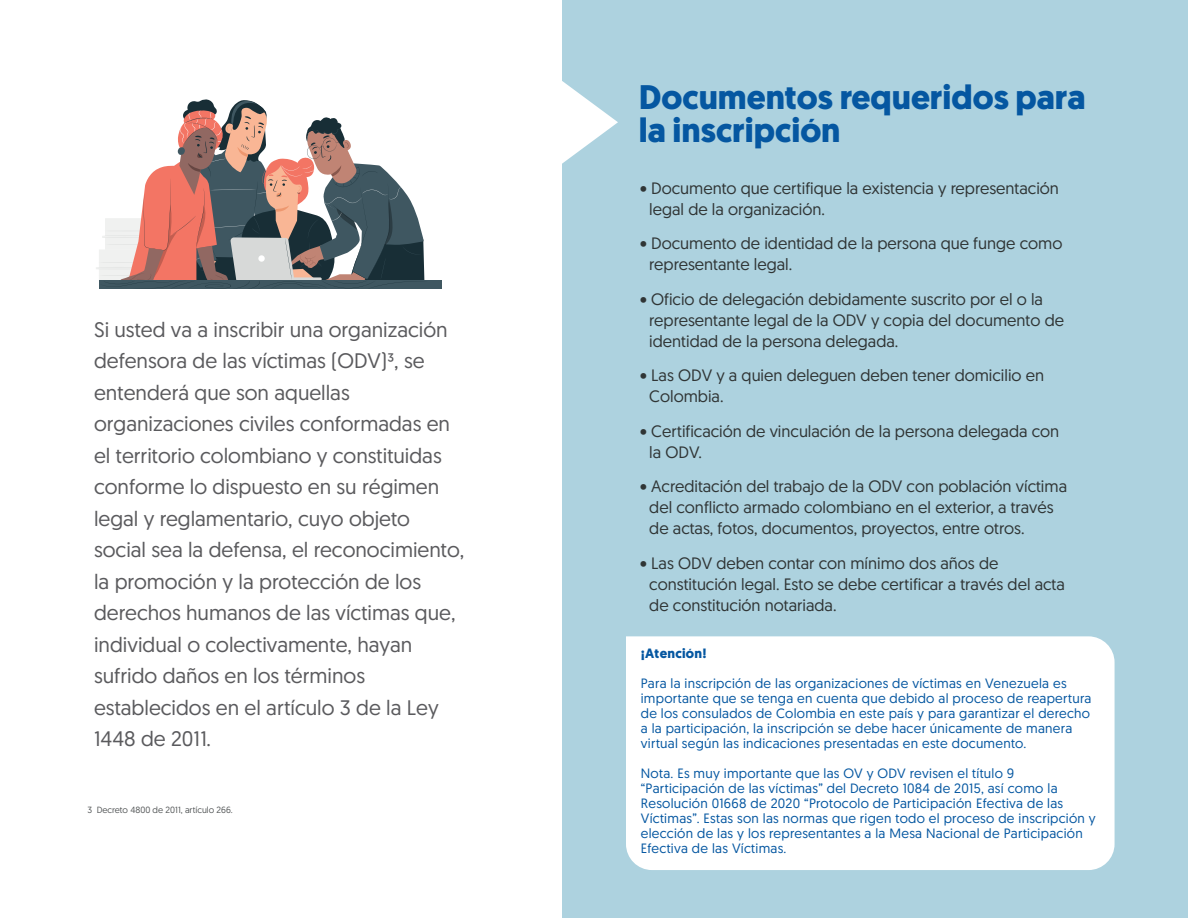
<style>
.page{position:relative;width:1188px;height:918px;background:#fff}
.page>*{position:absolute;margin:0;border:0;box-sizing:border-box;transform-origin:0 0}
.t1{font:700 34.05px/33px "Geomanist";color:#0557a1}
.t2{font:21px/31.5px "Geomanist";color:#5a5a5d}
.t3{font:16.5px/21px "Geomanist";color:#303535}
.t4{font:13.5px/15px "Geomanist";letter-spacing:.02em;color:#0557a1}
.t5{font:700 13.5px "Geomanist";letter-spacing:.02em;color:#0557a1}
.t6{font:9px "Geomanist";color:#575a5b}
</style>
<div class="page">
<div style="left:562px;top:0;width:626px;height:918px;background:#add2df"></div>
<div style="left:626px;top:636px;width:489px;height:234px;background:#fff"></div>
<div style="left:100px;top:281px;width:342px;height:8px;background:#3f5761"></div>
<svg style="left:96px;top:99px;width:332px;height:190px"></svg>
<svg style="left:562px;top:81px;width:56px;height:83px"></svg>
<p class="t2" style="left:94px;top:313px;width:372px">Si usted va a inscribir una organización defensora de las víctimas (ODV)³, se entenderá que son aquellas organizaciones civiles conformadas en el territorio colombiano y constituidas conforme lo dispuesto en su régimen legal y reglamentario, cuyo objeto social sea la defensa, el reconocimiento, la promoción y la protección de los derechos humanos de las víctimas que, individual o colectivamente, hayan sufrido daños en los términos establecidos en el artículo 3 de la Ley 1448 de 2011.</p>
<p class="t6" style="left:87px;top:804px;width:147px">3 Decreto 4800 de 2011, artículo 266.</p>
<h1 class="t1" style="left:639px;top:80px;width:448px">Documentos requeridos para la inscripción</h1>
<p class="t3" style="left:649px;top:177px;width:411px;text-indent:-9px">• Documento que certifique la existencia y representación legal de la organización.</p>
<p class="t3" style="left:649px;top:233px;width:415px;text-indent:-9px">• Documento de identidad de la persona que funge como representante legal.</p>
<p class="t3" style="left:649px;top:288px;width:416px;text-indent:-9px">• Oficio de delegación debidamente suscrito por el o la representante legal de la ODV y copia del documento de identidad de la persona delegada.</p>
<p class="t3" style="left:649px;top:365px;width:396px;text-indent:-9px">• Las ODV y a quien deleguen deben tener domicilio en<br>Colombia.</p>
<p class="t3" style="left:649px;top:420px;width:411px;text-indent:-9px">• Certificación de vinculación de la persona delegada con la ODV.</p>
<p class="t3" style="left:649px;top:476px;width:419px;text-indent:-9px">• Acreditación del trabajo de la ODV con población víctima del conflicto armado colombiano en el exterior, a través de actas, fotos, documentos, proyectos, entre otros.</p>
<p class="t3" style="left:649px;top:552px;width:417px;text-indent:-9px">• Las ODV deben contar con mínimo dos años de constitución legal. Esto se debe certificar a través del acta de constitución notariada.</p>
<p class="t5" style="left:641px;top:644px;width:67px">¡Atención!</p>
<p class="t4" style="left:641px;top:675px;width:452px">Para la inscripción de las organizaciones de víctimas en Venezuela es importante que se tenga en cuenta que debido al proceso de reapertura de los consulados de Colombia en este país y para garantizar el derecho a la participación, la inscripción se debe hacer únicamente de manera virtual según las indicaciones presentadas en este documento.</p>
<p class="t4" style="left:641px;top:765px;width:457px">Nota. Es muy importante que las OV y ODV revisen el título 9 “Participación de las víctimas” del Decreto 1084 de 2015, así como la Resolución 01668 de 2020 “Protocolo de Participación Efectiva de las Víctimas”. Estas son las normas que rigen todo el proceso de inscripción y elección de las y los representantes a la Mesa Nacional de Participación Efectiva de las Víctimas.</p>
</div>
